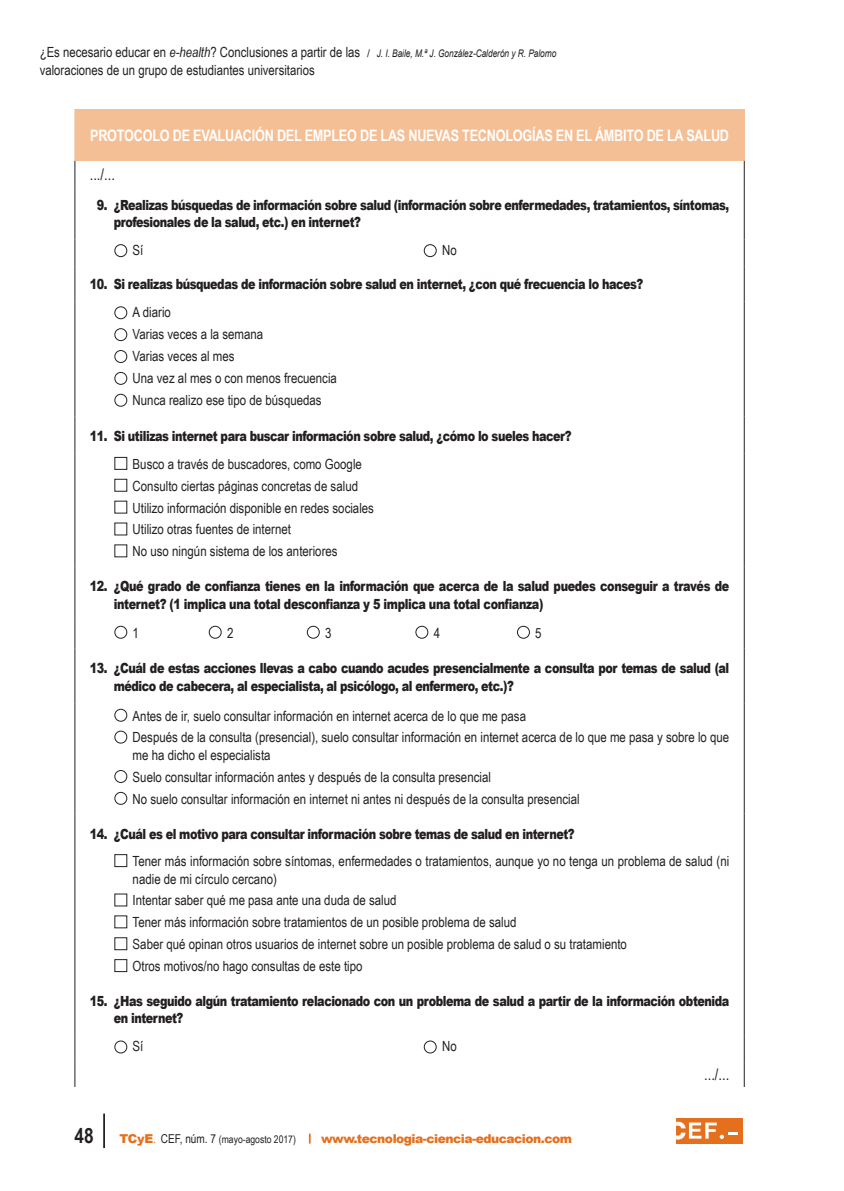
<style>
.page{position:relative;width:844px;height:1191px;background:#fff}
.page>*{position:absolute;margin:0;border:0;box-sizing:border-box;transform-origin:0 0}
.t1{font:700 15.75px "Arial Narrow";letter-spacing:-.015em;color:#fff}
.texto_general{font:15.75px "Arial Narrow";color:#231f20}
.texto_general-2{font:14px/17.5px "Arial Narrow";color:#231f20}
.titulo_2{font:900 14px/17.5px "Arial";letter-spacing:-.04em;color:#231f20;scale:.8 1}
.t2{font:900 12.25px "Arial";letter-spacing:-.04em;color:#e4701e}
.t3{font:10.5px "Arial Narrow";color:#231f20}
.s1{font-style:italic}
.s2{font-family:"Arial";font-size:10.5px}
.s3{font-family:"Arial";font-style:italic;font-size:10.5px}
.s4{font-weight:700;font-size:21px}
.s5{font-family:"Arial";font-weight:900;font-size:12.25px;color:#e4701e}
.s6{font-size:12.25px;color:#e4701e}
.s7{font-size:12.25px}
</style>
<div class="page">
<hr style="left:103px;top:1113px;width:2px;height:35px;background:#231f20">
<div style="left:676px;top:1118px;width:66px;height:25px;background:#e4701e"></div>
<svg style="left:676px;top:1122px;width:62px;height:17px"></svg>
<div style="left:75px;top:110px;width:669px;height:51px;background:#f5bf95"></div>
<svg style="left:74px;top:161px;width:1px;height:26px"></svg>
<svg style="left:743px;top:161px;width:1px;height:26px"></svg>
<svg style="left:74px;top:239px;width:1px;height:28px"></svg>
<svg style="left:743px;top:239px;width:1px;height:28px"></svg>
<hr style="left:74px;top:302px;width:1px;height:114px;background:#231f20">
<hr style="left:743px;top:302px;width:1px;height:114px;background:#231f20">
<hr style="left:74px;top:454px;width:1px;height:112px;background:#231f20">
<hr style="left:743px;top:454px;width:1px;height:112px;background:#231f20">
<svg style="left:74px;top:621px;width:1px;height:27px"></svg>
<svg style="left:743px;top:621px;width:1px;height:27px"></svg>
<hr style="left:74px;top:703px;width:1px;height:110px;background:#231f20">
<hr style="left:743px;top:703px;width:1px;height:110px;background:#231f20">
<hr style="left:74px;top:851px;width:1px;height:130px;background:#231f20">
<hr style="left:743px;top:851px;width:1px;height:130px;background:#231f20">
<hr style="left:74px;top:981px;width:1px;height:54px;background:#231f20">
<hr style="left:743px;top:981px;width:1px;height:54px;background:#231f20">
<svg style="left:74px;top:1035px;width:1px;height:52px"></svg>
<svg style="left:743px;top:1035px;width:1px;height:52px"></svg>
<hr style="left:74px;top:187px;width:1px;height:52px;background:#231f20">
<hr style="left:743px;top:187px;width:1px;height:52px;background:#231f20">
<hr style="left:74px;top:267px;width:1px;height:35px;background:#231f20">
<hr style="left:743px;top:267px;width:1px;height:35px;background:#231f20">
<hr style="left:74px;top:416px;width:1px;height:38px;background:#231f20">
<hr style="left:743px;top:416px;width:1px;height:38px;background:#231f20">
<hr style="left:74px;top:566px;width:1px;height:55px;background:#231f20">
<hr style="left:743px;top:566px;width:1px;height:55px;background:#231f20">
<hr style="left:74px;top:648px;width:1px;height:55px;background:#231f20">
<hr style="left:743px;top:648px;width:1px;height:55px;background:#231f20">
<hr style="left:74px;top:813px;width:1px;height:38px;background:#231f20">
<hr style="left:743px;top:813px;width:1px;height:38px;background:#231f20">
<hr style="left:74px;top:109px;width:317px;height:1px;background:#f5bf95">
<hr style="left:74px;top:110px;width:1px;height:51px;background:#f5bf95">
<hr style="left:391px;top:109px;width:353px;height:1px;background:#f5bf95">
<div style="left:115px;top:244px;width:12px;height:13px;border:1px solid #231f20;border-radius:50%"></div>
<div style="left:424px;top:244px;width:12px;height:13px;border:1px solid #231f20;border-radius:50%"></div>
<div style="left:115px;top:306px;width:12px;height:13px;border:1px solid #231f20;border-radius:50%"></div>
<div style="left:115px;top:328px;width:12px;height:13px;border:1px solid #231f20;border-radius:50%"></div>
<div style="left:115px;top:350px;width:12px;height:13px;border:1px solid #231f20;border-radius:50%"></div>
<div style="left:115px;top:372px;width:12px;height:12px;border:1px solid #231f20;border-radius:50%"></div>
<div style="left:115px;top:394px;width:12px;height:12px;border:1px solid #231f20;border-radius:50%"></div>
<div style="left:115px;top:457px;width:12px;height:12px;border:1px solid #231f20"></div>
<div style="left:115px;top:479px;width:12px;height:12px;border:1px solid #231f20"></div>
<div style="left:115px;top:626px;width:12px;height:12px;border:1px solid #231f20;border-radius:50%"></div>
<div style="left:209px;top:626px;width:12px;height:12px;border:1px solid #231f20;border-radius:50%"></div>
<div style="left:307px;top:626px;width:12px;height:12px;border:1px solid #231f20;border-radius:50%"></div>
<div style="left:415px;top:626px;width:13px;height:12px;border:1px solid #231f20;border-radius:50%"></div>
<div style="left:517px;top:626px;width:12px;height:12px;border:1px solid #231f20;border-radius:50%"></div>
<div style="left:115px;top:709px;width:12px;height:12px;border:1px solid #231f20;border-radius:50%"></div>
<div style="left:115px;top:731px;width:12px;height:12px;border:1px solid #231f20;border-radius:50%"></div>
<div style="left:115px;top:770px;width:12px;height:12px;border:1px solid #231f20;border-radius:50%"></div>
<div style="left:115px;top:792px;width:12px;height:12px;border:1px solid #231f20;border-radius:50%"></div>
<div style="left:115px;top:854px;width:12px;height:13px;border:1px solid #231f20"></div>
<div style="left:115px;top:937px;width:12px;height:13px;border:1px solid #231f20"></div>
<div style="left:115px;top:959px;width:12px;height:12px;border:1px solid #231f20"></div>
<div style="left:115px;top:1040px;width:12px;height:13px;border:1px solid #231f20;border-radius:50%"></div>
<div style="left:424px;top:1040px;width:12px;height:13px;border:1px solid #231f20;border-radius:50%"></div>
<p class="texto_general-2" style="left:40px;top:43px;width:518px">¿Es necesario educar en <span class="s1">e-health</span>? Conclusiones a partir de las <span class="s2">/</span> <span class="s3">J. I. Baile, M.ª J. González-Calderón y R. Palomo </span>valoraciones de un grupo de estudiantes universitarios</p>
<p class="t1" style="left:90px;top:123px;width:640px">PROTOCOLO DE EVALUACIÓN DEL EMPLEO DE LAS NUEVAS TECNOLOGÍAS EN EL ÁMBITO DE LA SALUD</p>
<p class="texto_general" style="left:90px;top:163px;width:27px">.../...</p>
<p class="titulo_2" style="left:114px;top:195px;width:770px;text-indent:-17px">9. ¿Realizas búsquedas de información sobre salud (información sobre enfermedades, tratamientos, síntomas, profesionales de la salud, etc.) en internet?</p>
<p class="texto_general-2" style="left:133px;top:241px;width:12px">Sí</p>
<p class="texto_general-2" style="left:442px;top:241px;width:16px">No</p>
<p class="titulo_2" style="left:90px;top:275px;width:693px">10. Si realizas búsquedas de información sobre salud en internet, ¿con qué frecuencia lo haces?</p>
<p class="texto_general-2" style="left:133px;top:303px;width:40px">A diario</p>
<p class="texto_general-2" style="left:133px;top:325px;width:132px">Varias veces a la semana</p>
<p class="texto_general-2" style="left:133px;top:347px;width:103px">Varias veces al mes</p>
<p class="texto_general-2" style="left:133px;top:368px;width:206px">Una vez al mes o con menos frecuencia</p>
<p class="texto_general-2" style="left:133px;top:390px;width:190px">Nunca realizo ese tipo de búsquedas</p>
<p class="titulo_2" style="left:90px;top:427px;width:603px">11. Si utilizas internet para buscar información sobre salud, ¿cómo lo sueles hacer?</p>
<p class="texto_general-2" style="left:133px;top:454px;width:231px">Busco a través de buscadores, como Google</p>
<p class="texto_general-2" style="left:133px;top:476px;width:227px">Consulto ciertas páginas concretas de salud</p>
<p class="texto_general-2" style="left:133px;top:498px;width:243px">Utilizo información disponible en redes sociales</p>
<p class="texto_general-2" style="left:133px;top:520px;width:160px">Utilizo otras fuentes de internet</p>
<p class="texto_general-2" style="left:133px;top:542px;width:206px">No uso ningún sistema de los anteriores</p>
<p class="titulo_2" style="left:114px;top:577px;width:770px;text-indent:-24px">12. ¿Qué grado de confianza tienes en la información que acerca de la salud puedes conseguir a través de internet? (1 implica una total desconfianza y 5 implica una total confianza)</p>
<p class="texto_general-2" style="left:133px;top:624px;width:8px">1</p>
<p class="texto_general-2" style="left:227px;top:624px;width:8px">2</p>
<p class="texto_general-2" style="left:325px;top:624px;width:8px">3</p>
<p class="texto_general-2" style="left:433px;top:624px;width:8px">4</p>
<p class="texto_general-2" style="left:535px;top:624px;width:8px">5</p>
<p class="titulo_2" style="left:114px;top:659px;width:770px;text-indent:-24px">13. ¿Cuál de estas acciones llevas a cabo cuando acudes presencialmente a consulta por temas de salud (al médico de cabecera, al especialista, al psicólogo, al enfermero, etc.)?</p>
<p class="texto_general-2" style="left:133px;top:706px;width:395px">Antes de ir, suelo consultar información en internet acerca de lo que me pasa</p>
<p class="texto_general-2" style="left:133px;top:728px;width:598px">Después de la consulta (presencial), suelo consultar información en internet acerca de lo que me pasa y sobre lo que me ha dicho el especialista</p>
<p class="texto_general-2" style="left:133px;top:767px;width:360px">Suelo consultar información antes y después de la consulta presencial</p>
<p class="texto_general-2" style="left:133px;top:789px;width:448px">No suelo consultar información en internet ni antes ni después de la consulta presencial</p>
<p class="titulo_2" style="left:90px;top:824px;width:607px">14. ¿Cuál es el motivo para consultar información sobre temas de salud en internet?</p>
<p class="texto_general-2" style="left:133px;top:852px;width:598px">Tener más información sobre síntomas, enfermedades o tratamientos, aunque yo no tenga un problema de salud (ni nadie de mi círculo cercano)</p>
<p class="texto_general-2" style="left:133px;top:891px;width:265px">Intentar saber qué me pasa ante una duda de salud</p>
<p class="texto_general-2" style="left:133px;top:913px;width:385px">Tener más información sobre tratamientos de un posible problema de salud</p>
<p class="texto_general-2" style="left:133px;top:935px;width:496px">Saber qué opinan otros usuarios de internet sobre un posible problema de salud o su tratamiento</p>
<p class="texto_general-2" style="left:133px;top:957px;width:231px">Otros motivos/no hago consultas de este tipo</p>
<p class="titulo_2" style="left:114px;top:991px;width:770px;text-indent:-24px">15. ¿Has seguido algún tratamiento relacionado con un problema de salud a partir de la información obtenida en internet?</p>
<p class="texto_general-2" style="left:133px;top:1037px;width:12px">Sí</p>
<p class="texto_general-2" style="left:442px;top:1037px;width:16px">No</p>
<p class="texto_general" style="left:704px;top:1062px;width:27px">.../...</p>
<p class="t3" style="left:74px;top:1131px;width:223px"><span class="s4">48</span> <span class="s5">TCyE</span><span class="s6">.</span> <span class="s7">CEF, núm. 7</span> (mayo-agosto 2017)</p>
<p class="t2" style="left:321px;top:1129px;width:252px">www.tecnologia-ciencia-educacion.com</p>
</div>
